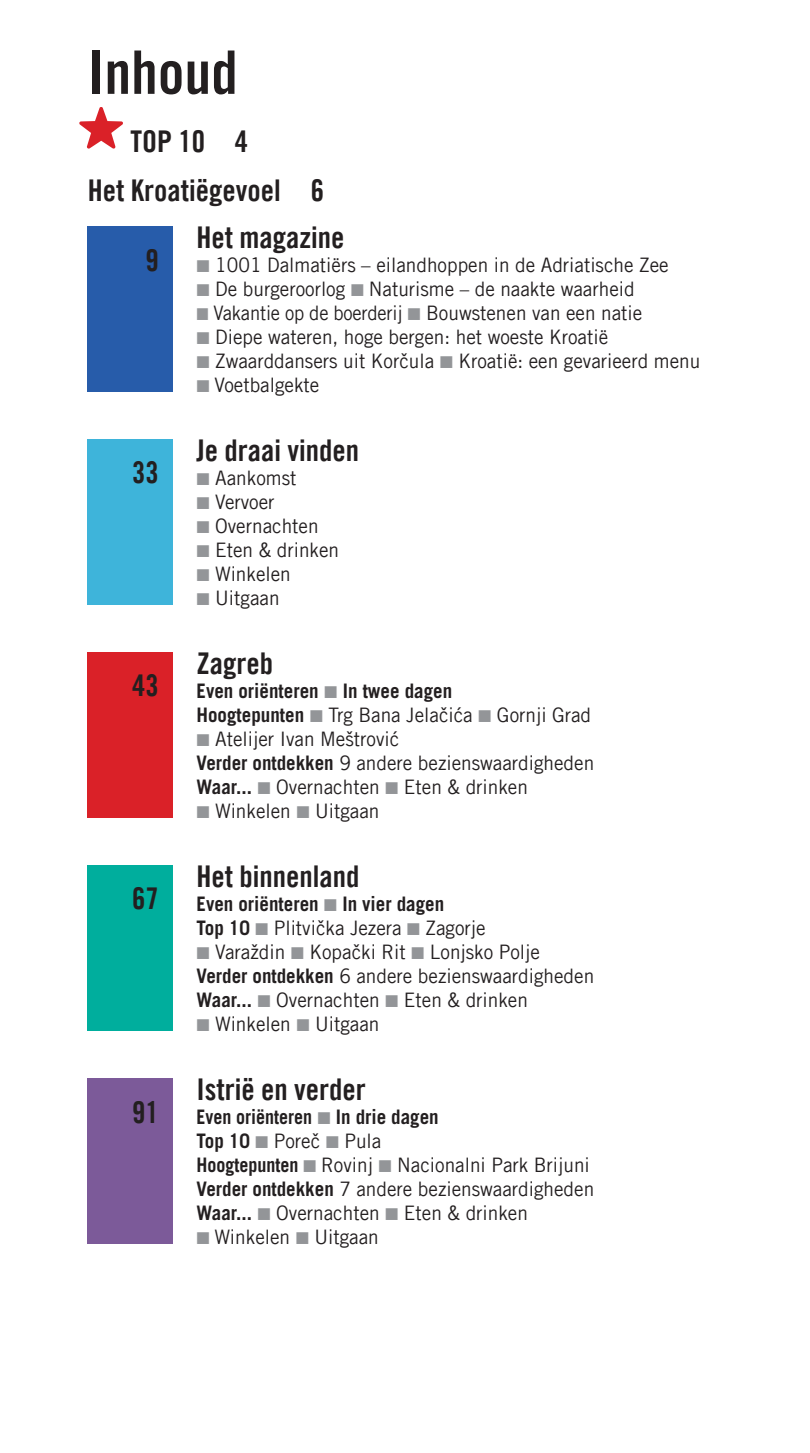
<style>
.page{position:relative;width:810px;height:1453px;background:#fff}
.page>*{position:absolute;margin:0;border:0;box-sizing:border-box;transform-origin:0 0}
.t1{font:60px "Trade Gothic LT Com Bd Cn 20";color:#231f20}
.t2{font:30px/49.5px "Trade Gothic LT Com Bd Cn 20";color:#231f20}
.t3{font:20px/24px "Trade Gothic LT Com";color:#231f20;scale:.95 1}
.t4{font:700 20px/24px "Trade Gothic LT Com";color:#231f20;scale:.95 1}
.t5{font:20px "Trade Gothic LT Com";color:#231f20;scale:.92 1}
.s1{color:#939598}
.s2{font-weight:400}
.s3{font-weight:700}
</style>
<div class="page">
<svg style="left:79px;top:107px;width:44px;height:42px"></svg>
<div style="left:88px;top:226px;width:85px;height:165px;background:#275caa"></div>
<div style="left:88px;top:652px;width:85px;height:165px;background:#da2128"></div>
<div style="left:88px;top:865px;width:85px;height:165px;background:#00ae9d"></div>
<div style="left:88px;top:1078px;width:85px;height:165px;background:#7c5a99"></div>
<div style="left:88px;top:439px;width:85px;height:165px;background:#3eb4da"></div>
<h1 class="t1" style="left:88px;top:36px;width:151px">Inhoud</h1>
<h2 class="t2" style="left:88px;top:116px;width:238px;text-indent:43px">TOP 10 4<br>Het Kroatiëgevoel 6</h2>
<h2 class="t2" style="left:145px;top:235px;width:15px">9</h2>
<h2 class="t2" style="left:132px;top:447px;width:28px">33</h2>
<h2 class="t2" style="left:132px;top:660px;width:28px">43</h2>
<h2 class="t2" style="left:132px;top:873px;width:28px">67</h2>
<h2 class="t2" style="left:132px;top:1087px;width:28px">91</h2>
<h2 class="t2" style="left:196px;top:212px;width:149px">Het magazine</h2>
<p class="t3" style="left:196px;top:252px;width:499px"><span class="s1">■</span> 1001 Dalmatiërs – eilandhoppen in de Adriatische Zee</p>
<p class="t3" style="left:196px;top:276px;width:463px"><span class="s1">■</span> De burgeroorlog <span class="s1">■</span> Naturisme – de naakte waarheid</p>
<p class="t5" style="left:196px;top:301px;width:486px"><span class="s1">■</span> Vakantie op de boerderij <span class="s1">■</span> Bouwstenen van een natie</p>
<p class="t3" style="left:196px;top:324px;width:435px"><span class="s1">■</span> Diepe wateren, hoge bergen: het woeste Kroatië</p>
<p class="t3" style="left:196px;top:348px;width:532px"><span class="s1">■</span> Zwaarddansers uit Korčula <span class="s1">■</span> Kroatië: een gevarieerd menu</p>
<p class="t3" style="left:196px;top:372px;width:131px"><span class="s1">■</span> Voetbalgekte</p>
<h2 class="t2" style="left:196px;top:425px;width:164px">Je draai vinden</h2>
<p class="t3" style="left:196px;top:465px;width:107px"><span class="s1">■</span> Aankomst</p>
<p class="t3" style="left:196px;top:489px;width:84px"><span class="s1">■</span> Vervoer</p>
<p class="t3" style="left:196px;top:513px;width:130px"><span class="s1">■</span> Overnachten</p>
<p class="t3" style="left:196px;top:537px;width:152px"><span class="s1">■</span> Eten &amp; drinken</p>
<p class="t3" style="left:196px;top:561px;width:101px"><span class="s1">■</span> Winkelen</p>
<p class="t3" style="left:196px;top:585px;width:89px"><span class="s1">■</span> Uitgaan</p>
<h2 class="t2" style="left:196px;top:638px;width:78px">Zagreb</h2>
<p class="t4" style="left:196px;top:678px;width:417px">Even oriënteren <span class="s1">■</span> In twee dagen<br>Hoogtepunten <span class="s1">■</span> <span class="s2">Trg Bana Jelačića</span> <span class="s1">■</span> <span class="s2">Gornji Grad</span></p>
<p class="t3" style="left:196px;top:726px;width:420px"><span class="s1">■</span> Atelijer Ivan Meštrović<br><span class="s3">Verder ontdekken</span> 9 andere bezienswaardigheden<br><span class="s3">Waar...</span> <span class="s1">■</span> Overnachten <span class="s1">■</span> Eten &amp; drinken</p>
<p class="t3" style="left:196px;top:798px;width:194px"><span class="s1">■</span> Winkelen <span class="s1">■</span> Uitgaan</p>
<h2 class="t2" style="left:196px;top:852px;width:164px">Het binnenland</h2>
<p class="t4" style="left:196px;top:892px;width:306px">Even oriënteren <span class="s1">■</span> In vier dagen<br>Top 10 <span class="s1">■</span> <span class="s2">Plitvička Jezera</span> <span class="s1">■</span> <span class="s2">Zagorje</span></p>
<p class="t3" style="left:196px;top:940px;width:420px"><span class="s1">■</span> Varaždin <span class="s1">■</span> Kopački Rit <span class="s1">■</span> Lonjsko Polje<br><span class="s3">Verder ontdekken</span> 6 andere bezienswaardigheden<br><span class="s3">Waar...</span> <span class="s1">■</span> Overnachten <span class="s1">■</span> Eten &amp; drinken</p>
<p class="t3" style="left:196px;top:1012px;width:194px"><span class="s1">■</span> Winkelen <span class="s1">■</span> Uitgaan</p>
<h2 class="t2" style="left:196px;top:1064px;width:171px">Istrië en verder</h2>
<p class="t3" style="left:196px;top:1105px;width:420px"><span class="s3">Even oriënteren</span> <span class="s1">■</span> <span class="s3">In drie dagen<br>Top 10</span> <span class="s1">■</span> Poreč <span class="s1">■</span> Pula<br><span class="s3">Hoogtepunten</span> <span class="s1">■</span> Rovinj <span class="s1">■</span> Nacionalni Park Brijuni <span class="s3">Verder ontdekken</span> 7 andere bezienswaardigheden <span class="s3">Waar...</span> <span class="s1">■</span> Overnachten <span class="s1">■</span> Eten &amp; drinken</p>
<p class="t3" style="left:196px;top:1225px;width:193px"><span class="s1">■</span> Winkelen <span class="s1">■</span> Uitgaan</p>
</div>
